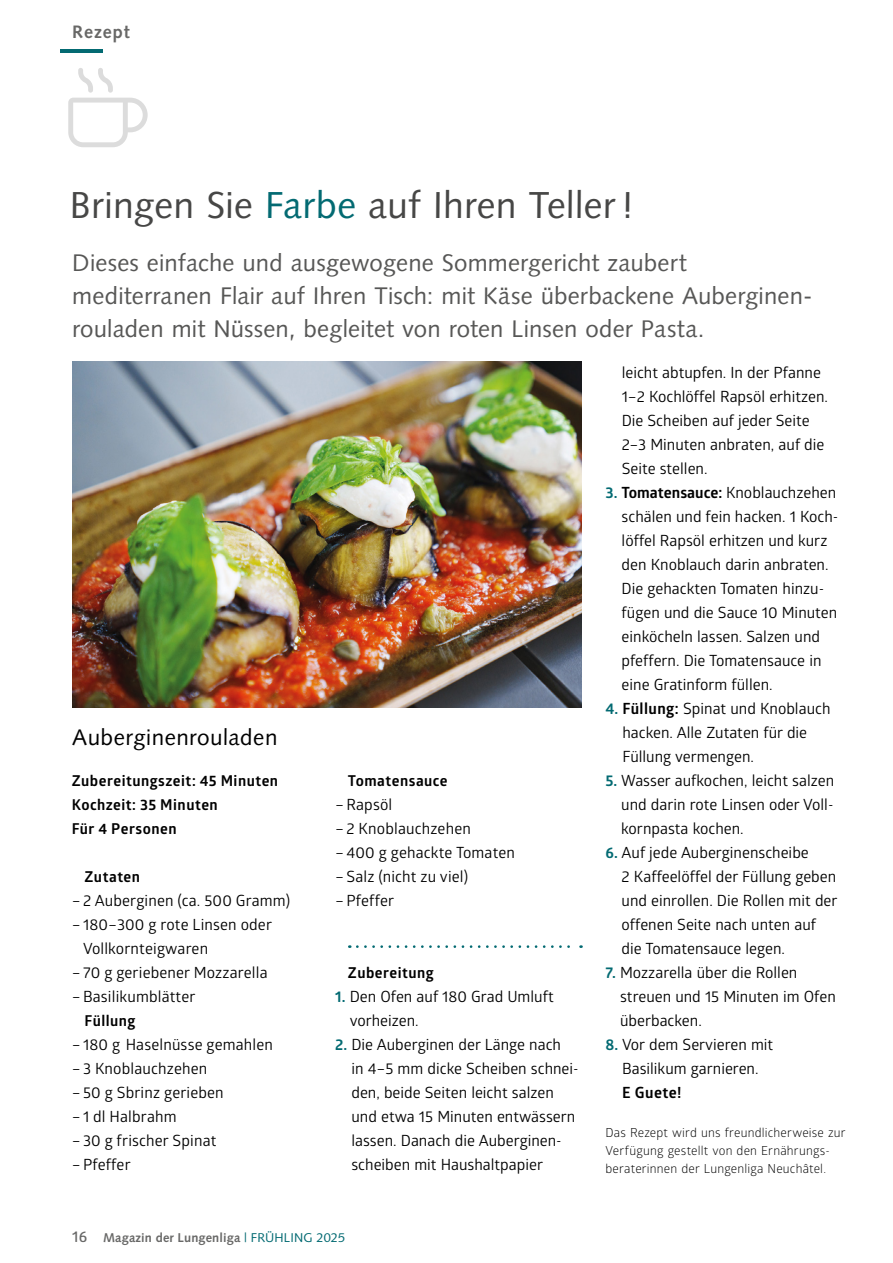
<style>
.page{position:relative;width:893px;height:1263px;background:#fff}
.page>*{position:absolute;margin:0;border:0;box-sizing:border-box;transform-origin:0 0}
.t1{font:37.5px "Syntax LT Std";letter-spacing:.01em;color:#474746}
.t2{font:24px/33px "Syntax LT Std";letter-spacing:.005em;color:#575756}
.t3{font:22.5px "Syntax LT Std";letter-spacing:.02em;color:#000}
.t4{font:700 18px "Syntax LT Std";letter-spacing:.05em;color:#686867}
.t5{font:15.45px/24px "Glober";color:#000}
.t6{font:700 15.45px "Glober";letter-spacing:.03em;color:#000}
.t7{font:600 15.45px "Glober";color:#686867}
.t8{font:700 15px/24px "Glober";letter-spacing:.03em;color:#000}
.t9{font:700 12.75px "Syntax LT Std";letter-spacing:.01em;color:#686867}
.t10{font:12.45px/18px "Glober";letter-spacing:.015em;color:#000}
.s1{color:#036a72}
.s2{font-weight:700;color:#036a72}
.s3{font-weight:400;color:#036a72}
.s4{font-weight:700}
</style>
<div class="page">
<img style="left:72px;top:361px;width:510px;height:347px">
<hr style="left:61px;top:49px;width:42px;height:4px;background:#036a72">
<svg style="left:357px;top:945px;width:224px;height:3px"></svg>
<svg style="left:68px;top:68px;width:80px;height:79px"></svg>
<p class="t4" style="left:72px;top:21px;width:59px">Rezept</p>
<h1 class="t1" style="left:70px;top:183px;width:566px">Bringen Sie <span class="s1">Farbe</span> auf Ihren Teller !</h1>
<h2 class="t2" style="left:72px;top:246px;width:742px">Dieses einfache und ausgewogene Sommergericht zaubert mediterranen Flair auf Ihren Tisch: mit Käse überbackene Auberginen&shy;rouladen mit Nüssen, begleitet von roten Linsen oder Pasta.</h2>
<h3 class="t3" style="left:72px;top:724px;width:207px">Auberginenrouladen</h3>
<p class="t8" style="left:72px;top:768px;width:208px">Zubereitungszeit: 45 Minuten<br>Kochzeit: 35 Minuten<br>Für 4 Personen</p>
<p class="t8" style="left:84px;top:864px;width:57px">Zutaten</p>
<p class="t5" style="left:72px;top:887px;width:220px">– 2 Auberginen (ca. 500 Gramm)</p>
<p class="t5" style="left:83px;top:911px;width:191px;text-indent:-11px">– 180–300 g rote Linsen oder<br>Vollkornteigwaren</p>
<p class="t5" style="left:72px;top:959px;width:197px">– 70 g geriebener Mozzarella</p>
<p class="t5" style="left:72px;top:983px;width:125px">– Basilikumblätter</p>
<p class="t8" style="left:85px;top:1008px;width:52px">Füllung</p>
<p class="t5" style="left:72px;top:1031px;width:203px">– 180 g Haselnüsse gemahlen</p>
<p class="t5" style="left:72px;top:1055px;width:137px">– 3 Knoblauchzehen</p>
<p class="t5" style="left:72px;top:1079px;width:154px">– 50 g Sbrinz gerieben</p>
<p class="t5" style="left:72px;top:1103px;width:106px">– 1 dl Halbrahm</p>
<p class="t5" style="left:72px;top:1127px;width:146px">– 30 g frischer Spinat</p>
<p class="t5" style="left:72px;top:1151px;width:60px">– Pfeffer</p>
<p class="t8" style="left:348px;top:768px;width:101px">Tomatensauce</p>
<p class="t5" style="left:335px;top:791px;width:59px">– Rapsöl</p>
<p class="t5" style="left:335px;top:815px;width:137px">– 2 Knoblauchzehen</p>
<p class="t5" style="left:335px;top:839px;width:181px">– 400 g gehackte Tomaten</p>
<p class="t5" style="left:335px;top:863px;width:135px">– Salz (nicht zu viel)</p>
<p class="t5" style="left:335px;top:887px;width:60px">– Pfeffer</p>
<p class="t8" style="left:348px;top:960px;width:87px">Zubereitung</p>
<p class="t5" style="left:350px;top:983px;width:206px;text-indent:-14px"><span class="s2">1.</span> Den Ofen auf 180 Grad Umluft vorheizen.</p>
<p class="t5" style="left:351px;top:1031px;width:229px;text-indent:-16px"><span class="s2">2.</span> Die Auberginen der Länge nach<br>in 4–5 mm dicke Scheiben schnei&shy;den, beide Seiten leicht salzen und etwa 15 Minuten entwässern lassen. Danach die Auberginen&shy;scheiben mit Haushaltpapier</p>
<p class="t7" style="left:72px;top:1225px;width:16px">16</p>
<p class="t9" style="left:103px;top:1230px;width:244px">Magazin der Lungenliga <span class="s3">| FRÜHLING 2025</span></p>
<p class="t5" style="left:622px;top:359px;width:208px">leicht abtupfen. In der Pfanne<br>1–2 Kochlöffel Rapsöl erhitzen.<br>Die Scheiben auf jeder Seite<br>2–3 Minuten anbraten, auf die<br>Seite stellen.</p>
<p class="t5" style="left:622px;top:479px;width:218px;text-indent:-16px"><span class="s2">3.</span> <span class="s4">Tomatensauce:</span> Knoblauchzehen schälen und fein hacken. 1 Koch&shy;löffel Rapsöl erhitzen und kurz den Knoblauch darin anbraten.<br>Die gehackten Tomaten hinzu&shy;fügen und die Sauce 10 Minuten einköcheln lassen. Salzen und pfeffern. Die Tomatensauce in eine Gratinform füllen.</p>
<p class="t5" style="left:622px;top:695px;width:210px;text-indent:-17px"><span class="s2">4.</span> <span class="s4">Füllung:</span> Spinat und Knoblauch hacken. Alle Zutaten für die<br>Füllung vermengen.</p>
<p class="t5" style="left:621px;top:767px;width:215px;text-align:justify;text-indent:-16px"><span class="s2">5.</span> Wasser aufkochen, leicht salzen und darin rote Linsen oder Voll&shy;kornpasta kochen.</p>
<p class="t5" style="left:622px;top:839px;width:217px;text-indent:-16px"><span class="s2">6.</span> Auf jede Auberginenscheibe<br>2 Kaffeelöffel der Füllung geben und einrollen. Die Rollen mit der offenen Seite nach unten auf die Tomatensauce legen.</p>
<p class="t5" style="left:620px;top:959px;width:217px;text-indent:-15px"><span class="s2">7.</span> Mozzarella über die Rollen streuen und 15 Minuten im Ofen überbacken.</p>
<p class="t5" style="left:605px;top:1031px;width:169px;text-align:center"><span class="s2">8.</span> Vor dem Servieren mit<br>Basilikum garnieren.</p>
<p class="t6" style="left:622px;top:1081px;width:61px">E Guete!</p>
<p class="t10" style="left:605px;top:1123px;width:242px">Das Rezept wird uns freundlicherweise zur<br>Verfügung gestellt von den Ernährungs&shy;beraterinnen der Lungenliga Neuchâtel.</p>
</div>
